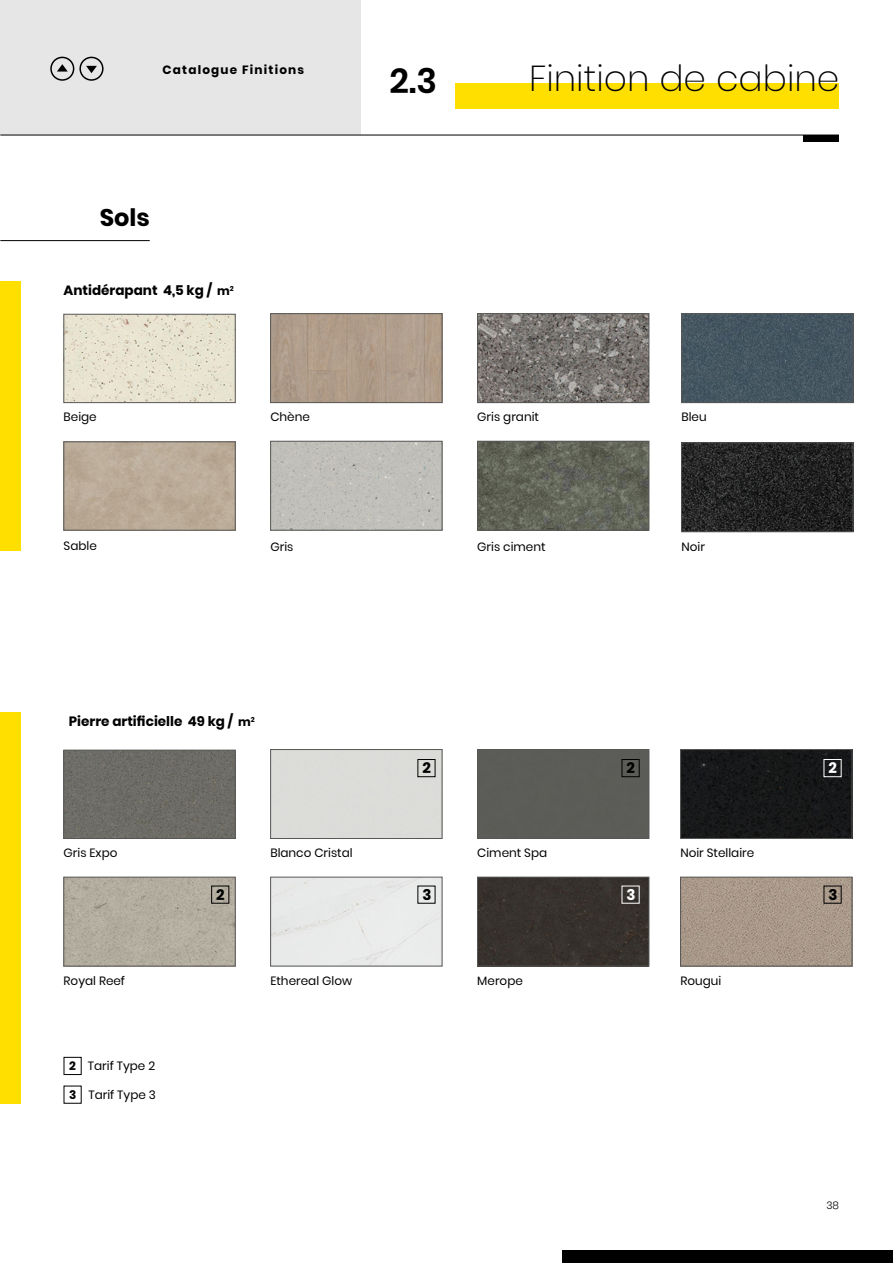
<style>
.page{position:relative;width:893px;height:1263px;background:#fff}
.page>*{position:absolute;margin:0;border:0;box-sizing:border-box;transform-origin:0 0}
.t1{font:200 36px "Poppins";color:#000}
.t2{font:600 34.5px "Poppins";color:#000}
.t3{font:700 24px "Poppins";color:#000}
.t4{font:700 15px "Poppins";color:#000}
.t5{font:700 15px "Poppins";color:#fff}
.t6{font:700 13.5px "Poppins";color:#000}
.t7{font:12px "Poppins";color:#000}
.t8{font:700 12px "Poppins";letter-spacing:.1em;color:#000}
.t9{font:300 10.5px "Poppins";color:#000}
.s1{font-size:12px}
.s2{font-weight:700}
</style>
<div class="page">
<div style="left:562px;top:1250px;width:331px;height:13px;background:#000"></div>
<hr style="left:0;top:240px;width:150px;height:1px;background:#000">
<div style="left:0;top:281px;width:20px;height:269px;background:#ffdf00"></div>
<div style="left:0;top:712px;width:20px;height:391px;background:#ffdf00"></div>
<img style="left:66px;top:316px;width:167px;height:85px">
<div style="left:64px;top:314px;width:171px;height:89px;border:1px solid #575756"></div>
<img style="left:272px;top:315px;width:168px;height:86px">
<div style="left:270px;top:313px;width:172px;height:90px;border:1px solid #575756"></div>
<div style="left:272px;top:443px;width:168px;height:85px;background:#c0bfba"></div>
<div style="left:270px;top:441px;width:172px;height:89px;border:1px solid #575756"></div>
<img style="left:479px;top:315px;width:168px;height:86px">
<div style="left:477px;top:313px;width:172px;height:90px;border:1px solid #575756"></div>
<img style="left:479px;top:443px;width:168px;height:85px">
<div style="left:477px;top:441px;width:172px;height:89px;border:1px solid #575756"></div>
<img style="left:683px;top:315px;width:168px;height:86px">
<div style="left:681px;top:313px;width:172px;height:90px;border:1px solid #575756"></div>
<img style="left:683px;top:445px;width:168px;height:85px">
<div style="left:681px;top:443px;width:172px;height:89px;border:1px solid #575756"></div>
<div style="left:479px;top:879px;width:168px;height:85px;background:#37322d"></div>
<div style="left:477px;top:877px;width:172px;height:89px;border:1px solid #575756"></div>
<img style="left:66px;top:752px;width:167px;height:85px">
<div style="left:64px;top:750px;width:171px;height:89px;border:1px solid #575756"></div>
<div style="left:272px;top:751px;width:168px;height:86px;background:#dbdbd9"></div>
<div style="left:270px;top:749px;width:172px;height:90px;border:1px solid #575756"></div>
<img style="left:682px;top:879px;width:168px;height:85px">
<div style="left:680px;top:877px;width:172px;height:89px;border:1px solid #575756"></div>
<div style="left:479px;top:751px;width:168px;height:86px;background:#5c5d58"></div>
<div style="left:477px;top:749px;width:172px;height:90px;border:1px solid #575756"></div>
<div style="left:682px;top:751px;width:168px;height:86px;background:#171819"></div>
<div style="left:680px;top:749px;width:172px;height:90px;border:1px solid #575756"></div>
<img style="left:66px;top:879px;width:167px;height:85px">
<div style="left:64px;top:877px;width:171px;height:89px;border:1px solid #575756"></div>
<div style="left:272px;top:879px;width:168px;height:85px;background:#e9eaea"></div>
<div style="left:270px;top:877px;width:172px;height:89px;border:1px solid #575756"></div>
<div style="left:417px;top:759px;width:18px;height:18px;border:1px solid #000"></div>
<div style="left:211px;top:886px;width:18px;height:17px;border:1px solid #000"></div>
<div style="left:622px;top:759px;width:18px;height:18px;border:1px solid #000"></div>
<div style="left:824px;top:759px;width:17px;height:18px;border:1px solid #fff"></div>
<div style="left:64px;top:1057px;width:18px;height:18px;border:1px solid #000"></div>
<div style="left:0;top:0;width:361px;height:135px;background:#e6e6e6"></div>
<div style="left:455px;top:83px;width:384px;height:26px;background:#ffdf00"></div>
<hr style="left:0;top:135px;width:839px;height:1px;background:#000">
<div style="left:804px;top:135px;width:35px;height:7px;background:#000"></div>
<div style="left:50px;top:57px;width:24px;height:24px;border:2px solid #000;border-radius:50%"></div>
<div style="left:79px;top:57px;width:25px;height:24px;border:2px solid #000;border-radius:50%"></div>
<svg style="left:57px;top:64px;width:11px;height:8px"></svg>
<svg style="left:86px;top:66px;width:11px;height:7px"></svg>
<p class="t8" style="left:163px;top:63px;width:143px">Catalogue Finitions</p>
<h3 class="t3" style="left:100px;top:204px;width:52px">Sols</h3>
<p class="t6" style="left:64px;top:282px;width:172px">Antidérapant 4,5 kg / <span class="s1">m</span><sup>2</sup></p>
<h2 class="t2" style="left:390px;top:60px;width:49px">2.3</h2>
<h1 class="t1" style="left:529px;top:57px;width:312px">Finition de cabine</h1>
<p class="t7" style="left:64px;top:410px;width:35px">Beige</p>
<p class="t7" style="left:270px;top:410px;width:41px">Chène</p>
<p class="t7" style="left:477px;top:410px;width:63px">Gris granit</p>
<p class="t7" style="left:681px;top:410px;width:27px">Bleu</p>
<p class="t7" style="left:64px;top:539px;width:35px">Sable</p>
<p class="t7" style="left:270px;top:539px;width:24px">Gris</p>
<p class="t7" style="left:477px;top:539px;width:70px">Gris ciment</p>
<p class="t7" style="left:681px;top:539px;width:25px">Noir</p>
<p class="t6" style="left:69px;top:713px;width:187px">Pierre artificielle 49 kg / <span class="s1">m</span><sup>2</sup></p>
<p class="t4" style="left:422px;top:759px;width:10px">2</p>
<p class="t4" style="left:627px;top:759px;width:10px">2</p>
<p class="t5" style="left:829px;top:759px;width:10px">2</p>
<p class="t7" style="left:64px;top:846px;width:55px">Gris Expo</p>
<p class="t7" style="left:270px;top:846px;width:84px">Blanco Cristal</p>
<p class="t7" style="left:477px;top:846px;width:71px">Ciment Spa</p>
<p class="t7" style="left:680px;top:846px;width:75px">Noir Stellaire</p>
<p class="t4" style="left:216px;top:886px;width:10px">2</p>
<p class="t4" style="left:422px;top:886px;width:11px">3</p>
<p class="t5" style="left:627px;top:886px;width:11px">3</p>
<p class="t4" style="left:829px;top:886px;width:11px">3</p>
<p class="t7" style="left:64px;top:974px;width:63px">Royal Reef</p>
<p class="t7" style="left:270px;top:974px;width:83px">Ethereal Glow</p>
<p class="t7" style="left:680px;top:974px;width:42px">Rougui</p>
<p class="t7" style="left:477px;top:974px;width:47px">Merope</p>
<p class="t7" style="left:69px;top:1059px;width:87px"><span class="s2">2</span> Tarif Type 2</p>
<p class="t7" style="left:69px;top:1088px;width:88px"><span class="s2">3</span> Tarif Type 3</p>
<p class="t9" style="left:826px;top:1199px;width:14px">38</p>
</div>
